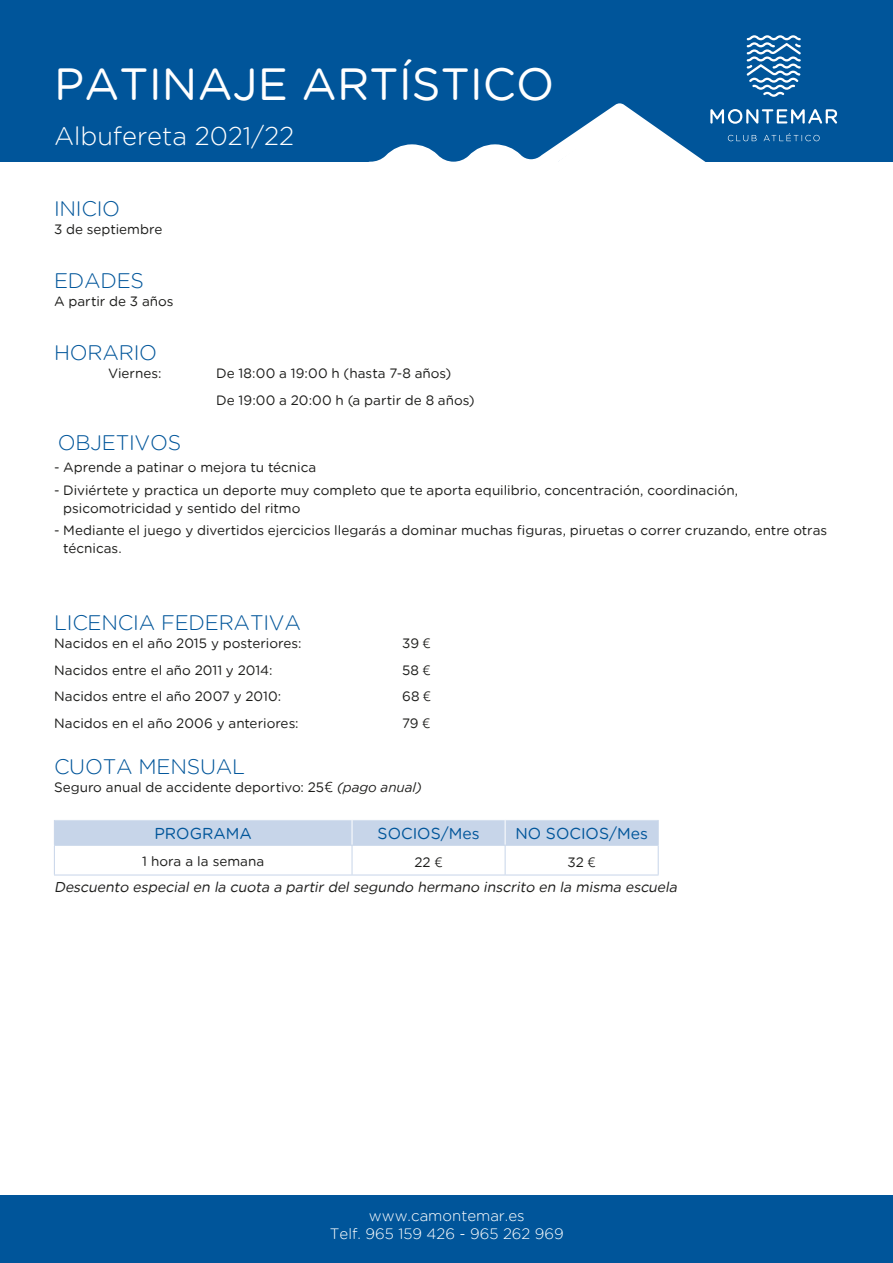
<style>
.page{position:relative;width:893px;height:1263px;background:#fff}
.page>*{position:absolute;margin:0;border:0;box-sizing:border-box;transform-origin:0 0}
.t1{font:45px "Gotham Rounded";color:#fff}
.t2{font:300 25.5px "Gotham Rounded";color:#fff}
.t3{font:300 21px "Gotham Rounded";letter-spacing:-.01em;color:#00559a}
.t4{font:15.75px "Gotham Rounded";color:#00559a}
.t5{font:300 15px/18px "Gotham Rounded";color:#fff;text-align:center}
.t6{font:italic 14.25px "Gotham Rounded";color:#1d1d1b}
.t7{font:13.5px/18px "Gotham Rounded";color:#1d1d1b}
.s1{font-family:"Avenir Next"}
.s2{font-family:"Avenir Next";font-size:14.25px}
.s3{font-style:italic}
</style>
<div class="page">
<div style="left:0;top:0;width:893px;height:162px;background:#00559a"></div>
<div style="left:0;top:1195px;width:893px;height:68px;background:#00559a"></div>
<svg style="left:747px;top:35px;width:54px;height:62px"></svg>
<svg style="left:368px;top:103px;width:469px;height:59px"></svg>
<hr style="left:54px;top:875px;width:298px;height:1px;background:#c7d5e9">
<hr style="left:352px;top:875px;width:153px;height:1px;background:#c7d5e9">
<hr style="left:505px;top:875px;width:154px;height:1px;background:#c7d5e9">
<svg style="left:54px;top:820px;width:605px;height:55px"></svg>
<h1 class="t1" style="left:54px;top:59px;width:502px">PATINAJE ARTÍSTICO</h1>
<h2 class="t2" style="left:54px;top:122px;width:242px">Albufereta 2021/22</h2>
<h3 class="t3" style="left:54px;top:197px;width:68px">INICIO</h3>
<p class="t7" style="left:54px;top:220px;width:110px">3 de septiembre</p>
<h3 class="t3" style="left:54px;top:269px;width:91px">EDADES</h3>
<p class="t7" style="left:54px;top:292px;width:121px">A partir de 3 años</p>
<h3 class="t3" style="left:54px;top:341px;width:105px">HORARIO</h3>
<p class="t7" style="left:108px;top:364px;width:55px">Viernes:</p>
<p class="t7" style="left:216px;top:360px;width:260px;line-height:26.5px">De 18:00 a 19:00 h (hasta 7-8 años)<br>De 19:00 a 20:00 h (a partir de 8 años)</p>
<h3 class="t3" style="left:58px;top:431px;width:125px">OBJETIVOS</h3>
<p class="t7" style="left:54px;top:458px;width:264px">- Aprende a patinar o mejora tu técnica</p>
<p class="t7" style="left:63px;top:481px;width:676px;text-indent:-9px">- Diviértete y practica un deporte muy completo que te aporta equilibrio, concentración, coordinación, psicomotricidad y sentido del ritmo</p>
<p class="t7" style="left:63px;top:521px;width:765px;text-indent:-9px">- Mediante el juego y divertidos ejercicios llegarás a dominar muchas figuras, piruetas o correr cruzando, entre otras técnicas.</p>
<h3 class="t3" style="left:54px;top:611px;width:249px">LICENCIA FEDERATIVA</h3>
<p class="t7" style="left:54px;top:634px;width:249px">Nacidos en el año 2015 y posteriores:</p>
<p class="t7" style="left:402px;top:634px;width:30px">39 <span class="s1">€</span></p>
<p class="t7" style="left:54px;top:661px;width:220px">Nacidos entre el año 2011 y 2014:</p>
<p class="t7" style="left:402px;top:661px;width:30px">58 <span class="s1">€</span></p>
<p class="t7" style="left:54px;top:687px;width:229px">Nacidos entre el año 2007 y 2010:</p>
<p class="t7" style="left:402px;top:687px;width:31px">68 <span class="s1">€</span></p>
<p class="t7" style="left:54px;top:714px;width:246px">Nacidos en el año 2006 y anteriores:</p>
<p class="t7" style="left:402px;top:714px;width:30px">79 <span class="s1">€</span></p>
<h3 class="t3" style="left:54px;top:755px;width:193px">CUOTA MENSUAL</h3>
<p class="t7" style="left:54px;top:778px;width:370px">Seguro anual de accidente deportivo: 25<span class="s2">€</span> <span class="s3">(pago anual)</span></p>
<p class="t4" style="left:154px;top:824px;width:99px">PROGRAMA</p>
<p class="t4" style="left:378px;top:824px;width:103px">SOCIOS/Mes</p>
<p class="t4" style="left:515px;top:824px;width:134px">NO SOCIOS/Mes</p>
<p class="t7" style="left:142px;top:851px;width:124px">1 hora a la semana</p>
<p class="t7" style="left:415px;top:853px;width:30px">22 <span class="s1">€</span></p>
<p class="t7" style="left:567px;top:853px;width:30px">32 <span class="s1">€</span></p>
<p class="t6" style="left:54px;top:879px;width:627px">Descuento especial en la cuota a partir del segundo hermano inscrito en la misma escuela</p>
<p class="t5" style="left:330px;top:1206px;width:235px">www.camontemar.es<br>Telf. 965 159 426 - 965 262 969</p>
</div>
